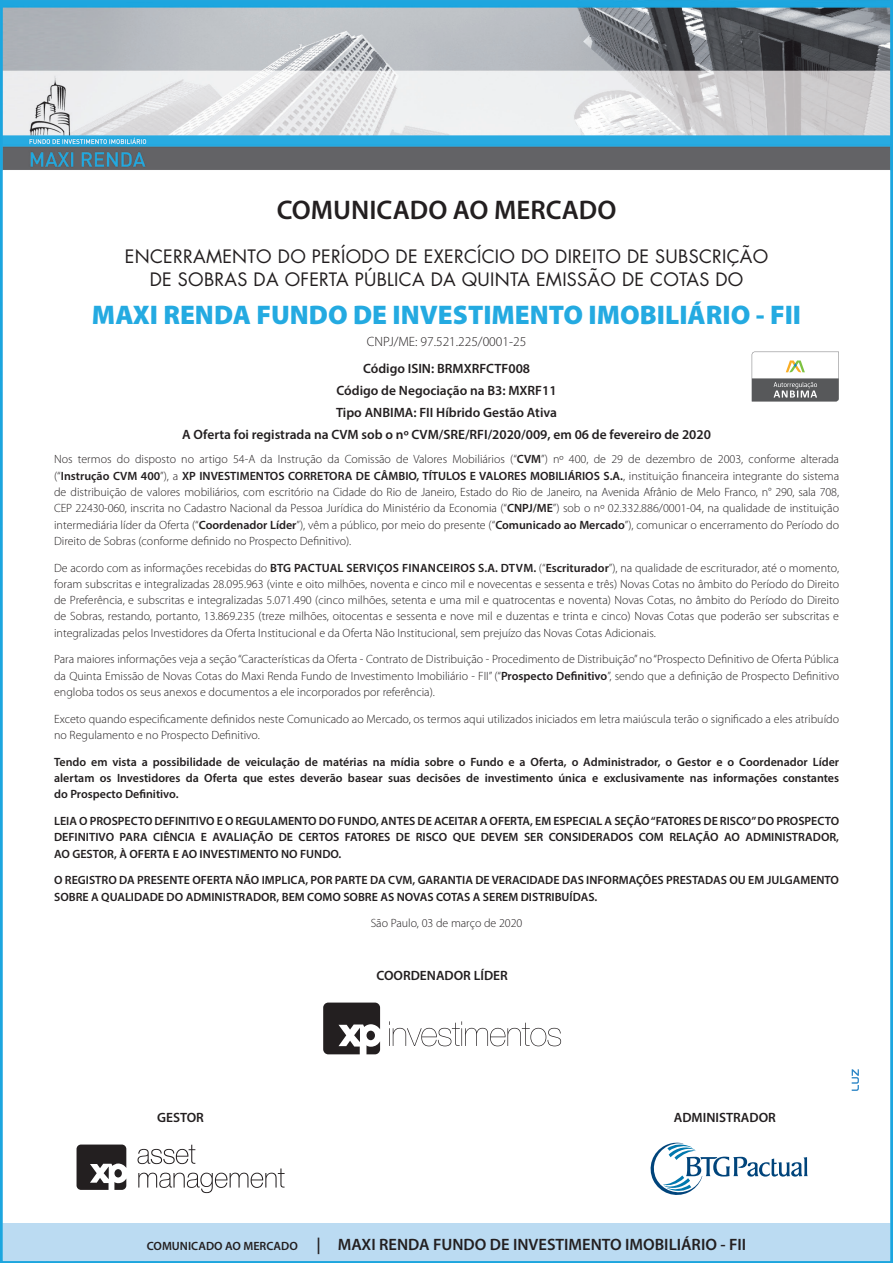
<style>
.page{position:relative;width:893px;height:1263px;background:#fff}
.page>*{position:absolute;margin:0;border:0;box-sizing:border-box;transform-origin:0 0}
.Heading{font:900 27px "Myriad Pro";color:#24aae1}
.Heading-2{font:600 27px "Myriad Pro";color:#231f20}
.Heading-3{font:18px/23px "Futura";letter-spacing:.015em;color:#231f20;text-align:center}
.Heading-4{font:600 16.5px "Myriad Pro";color:#231f20}
.Body{font:600 13.5px "Myriad Pro";color:#231f20}
.Body-2{font:300 13.5px "Myriad Pro";color:#231f20}
.Body-3{font:300 12px/16.2px "Myriad Pro";color:#231f20;text-align:justify}
.Body-4{font:600 12px/16.2px "Myriad Pro";color:#231f20;text-align:justify}
.s1{font-weight:600}
.s2{font-size:12px}
</style>
<div class="page">
<img style="left:0;top:0;width:893px;height:1263px">
<svg style="left:752px;top:352px;width:87px;height:49px"></svg>
<svg style="left:323px;top:1002px;width:57px;height:52px"></svg>
<div style="left:366px;top:1031px;width:9px;height:9px;background:#231f20;border-radius:50%"></div>
<svg style="left:389px;top:1021px;width:172px;height:25px"></svg>
<svg style="left:77px;top:1144px;width:49px;height:46px"></svg>
<div style="left:114px;top:1169px;width:8px;height:8px;background:#231f20;border-radius:50%"></div>
<svg style="left:138px;top:1145px;width:147px;height:48px"></svg>
<svg style="left:651px;top:1143px;width:157px;height:52px"></svg>
<svg style="left:852px;top:1069px;width:7px;height:22px"></svg>
<p class="Heading-2" style="left:277px;top:193px;width:341px">COMUNICADO AO MERCADO</p>
<p class="Heading-3" style="left:125px;top:245px;width:645px">ENCERRAMENTO DO PERÍODO DE EXERCÍCIO DO DIREITO DE SUBSCRIÇÃO<br>DE SOBRAS DA OFERTA PÚBLICA DA QUINTA EMISSÃO DE COTAS DO</p>
<p class="Heading" style="left:92px;top:300px;width:711px">MAXI RENDA FUNDO DE INVESTIMENTO IMOBILIÁRIO - FII</p>
<p class="Body-2" style="left:367px;top:334px;width:161px">CNPJ/ME: 97.521.225/0001-25</p>
<p class="Body" style="left:363px;top:359px;width:169px">Código ISIN: BRMXRFCTF008</p>
<p class="Body" style="left:337px;top:381px;width:222px">Código de Negociação na B3: MXRF11</p>
<p class="Body" style="left:336px;top:403px;width:223px">Tipo ANBIMA: FII Híbrido Gestão Ativa</p>
<p class="Body" style="left:182px;top:425px;width:530px">A Oferta foi registrada na CVM sob o nº CVM/SRE/RFI/2020/009, em 06 de fevereiro de 2020</p>
<p class="Body-3" style="left:54px;top:451px;width:786px">Nos termos do disposto no artigo 54-A da Instrução da Comissão de Valores Mobiliários (“<span class="s1">CVM</span>”) nº 400, de 29 de dezembro de 2003, conforme alterada (“<span class="s1">Instrução CVM 400</span>”), a <span class="s1">XP INVESTIMENTOS CORRETORA DE CÂMBIO, TÍTULOS E VALORES MOBILIÁRIOS S.A.</span>, instituição financeira integrante do sistema de distribuição de valores mobiliários, com escritório na Cidade do Rio de Janeiro, Estado do Rio de Janeiro, na Avenida Afrânio de Melo Franco, n° 290, sala 708, CEP 22430-060, inscrita no Cadastro Nacional da Pessoa Jurídica do Ministério da Economia (“<span class="s1">CNPJ/ME</span>”) sob o nº 02.332.886/0001-04, na qualidade de instituição intermediária líder da Oferta (“<span class="s1">Coordenador Líder</span>”), vêm a público, por meio do presente (“<span class="s1">Comunicado ao Mercado</span>”), comunicar o encerramento do Período do Direito de Sobras (conforme definido no Prospecto Definitivo).</p>
<p class="Body-3" style="left:54px;top:560px;width:786px">De acordo com as informações recebidas do <span class="s1">BTG PACTUAL SERVIÇOS FINANCEIROS S.A. DTVM.</span> (“<span class="s1">Escriturador</span>”), na qualidade de escriturador, até o momento, foram subscritas e integralizadas 28.095.963 (vinte e oito milhões, noventa e cinco mil e novecentas e sessenta e três) Novas Cotas no âmbito do Período do Direito de Preferência, e subscritas e integralizadas 5.071.490 (cinco milhões, setenta e uma mil e quatrocentas e noventa) Novas Cotas, no âmbito do Período do Direito de Sobras, restando, portanto, 13.869.235 (treze milhões, oitocentas e sessenta e nove mil e duzentas e trinta e cinco) Novas Cotas que poderão ser subscritas e integralizadas pelos Investidores da Oferta Institucional e da Oferta Não Institucional, sem prejuízo das Novas Cotas Adicionais.</p>
<p class="Body-3" style="left:54px;top:651px;width:786px">Para maiores informações veja a seção “Características da Oferta - Contrato de Distribuição - Procedimento de Distribuição” no “Prospecto Definitivo de Oferta Pública da Quinta Emissão de Novas Cotas do Maxi Renda Fundo de Investimento Imobiliário - FII” (“<span class="s1">Prospecto Definitivo</span>”, sendo que a definição de Prospecto Definitivo engloba todos os seus anexos e documentos a ele incorporados por referência).</p>
<p class="Body-3" style="left:54px;top:711px;width:786px">Exceto quando especificamente definidos neste Comunicado ao Mercado, os termos aqui utilizados iniciados em letra maiúscula terão o significado a eles atribuído no Regulamento e no Prospecto Definitivo.</p>
<p class="Body-4" style="left:54px;top:753px;width:786px">Tendo em vista a possibilidade de veiculação de matérias na mídia sobre o Fundo e a Oferta, o Administrador, o Gestor e o Coordenador Líder alertam os Investidores da Oferta que estes deverão basear suas decisões de investimento única e exclusivamente nas informações constantes do Prospecto Definitivo.</p>
<p class="Body-4" style="left:54px;top:813px;width:787px">LEIA O PROSPECTO DEFINITIVO E O REGULAMENTO DO FUNDO, ANTES DE ACEITAR A OFERTA, EM ESPECIAL A SEÇÃO “FATORES DE RISCO” DO PROSPECTO DEFINITIVO PARA CIÊNCIA E AVALIAÇÃO DE CERTOS FATORES DE RISCO QUE DEVEM SER CONSIDERADOS COM RELAÇÃO AO ADMINISTRADOR, AO GESTOR, À OFERTA E AO INVESTIMENTO NO FUNDO.</p>
<p class="Body-4" style="left:54px;top:872px;width:786px">O REGISTRO DA PRESENTE OFERTA NÃO IMPLICA, POR PARTE DA CVM, GARANTIA DE VERACIDADE DAS INFORMAÇÕES PRESTADAS OU EM JULGAMENTO<br>SOBRE A QUALIDADE DO ADMINISTRADOR, BEM COMO SOBRE AS NOVAS COTAS A SEREM DISTRIBUÍDAS.</p>
<p class="Body-3" style="left:371px;top:915px;width:153px">São Paulo, 03 de março de 2020</p>
<p class="Body" style="left:376px;top:967px;width:133px">COORDENADOR LÍDER</p>
<p class="Body" style="left:157px;top:1109px;width:48px">GESTOR</p>
<p class="Body" style="left:674px;top:1109px;width:104px">ADMINISTRADOR</p>
<p class="Heading-4" style="left:147px;top:1233px;width:601px"><span class="s2">COMUNICADO AO MERCADO</span> | MAXI RENDA FUNDO DE INVESTIMENTO IMOBILIÁRIO - FII</p>
</div>
